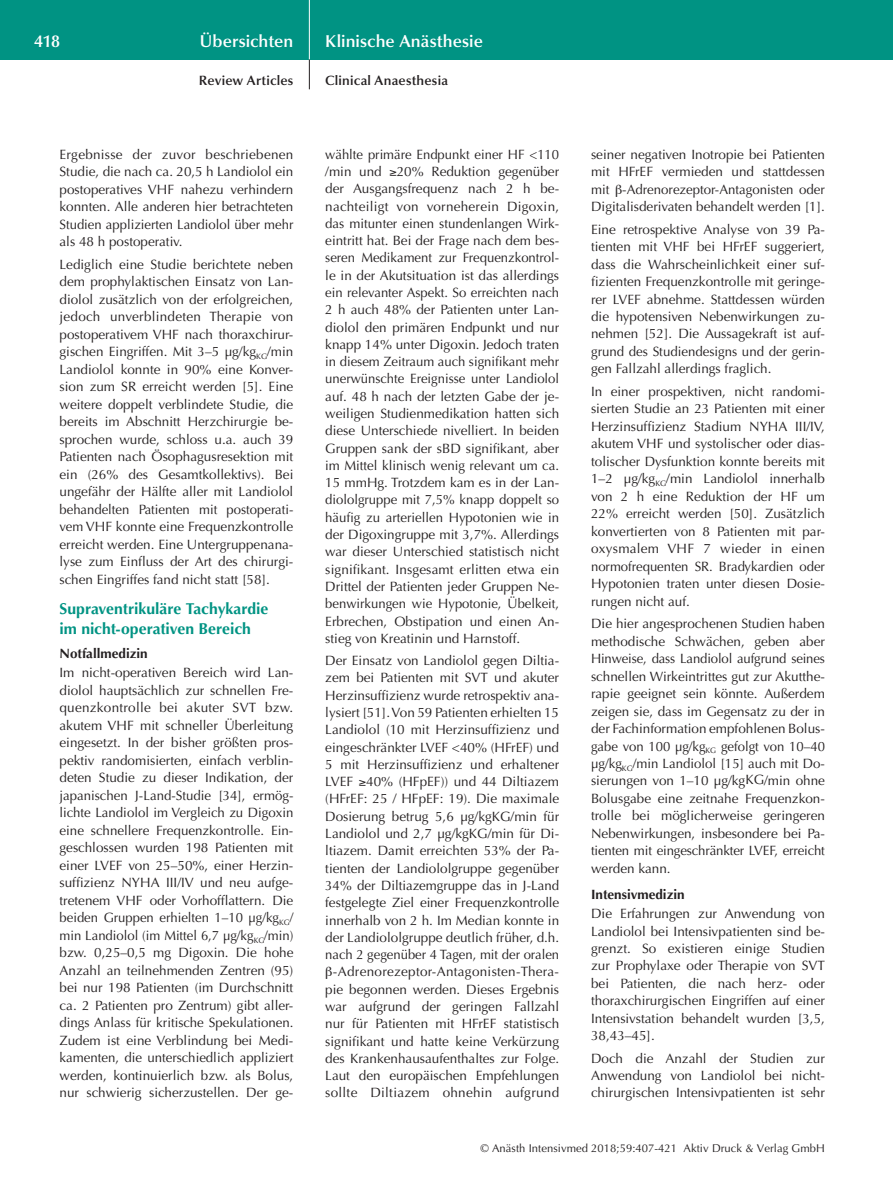
<style>
.page{position:relative;width:893px;height:1191px;background:#fff}
.page>*{position:absolute;margin:0;border:0;box-sizing:border-box;transform-origin:0 0}
.t1{font:600 17.25px "Optima";letter-spacing:.005em;color:#fff}
.t2{font:700 15.75px/19.8px "Optima";color:#009383}
.t3{font:13.5px/17.2px "Optima";color:#231f20;text-align:justify}
.t4{font:600 13.5px "Optima";letter-spacing:.015em;color:#231f20}
.t5{font:700 13.5px "Optima";color:#231f20}
.t6{font:11.25px "Optima";letter-spacing:.005em;color:#231f20}
</style>
<div class="page">
<div style="left:0;top:0;width:893px;height:60px;background:#009383"></div>
<hr style="left:309px;top:0;width:1px;height:60px;background:#fff">
<svg style="left:309px;top:60px;width:1px;height:29px"></svg>
<p class="t1" style="left:34px;top:31px;width:28px">418</p>
<p class="t1" style="left:200px;top:31px;width:95px">Übersichten</p>
<p class="t4" style="left:199px;top:73px;width:96px">Review Articles</p>
<p class="t3" style="left:60px;top:146px;width:235px">Ergebnisse der zuvor beschriebenen Studie, die nach ca. 20,5 h Landiolol ein postoperatives VHF nahezu verhindern konnten. Alle anderen hier betrachteten Studien applizierten Landiolol über mehr als 48 h postoperativ.</p>
<p class="t3" style="left:60px;top:256px;width:235px;text-align:left">Lediglich eine Studie berichtete neben dem prophylaktischen Einsatz von Lan&shy;diolol zusätzlich von der erfolgreichen, jedoch unverblindeten Therapie von postoperativem VHF nach thoraxchirur&shy;gischen Eingriffen. Mit 3–5 μg/kg<sub>KG</sub>/min Landiolol konnte in 90% eine Konver-‑ sion zum SR erreicht werden [5]. Eine weitere doppelt verblindete Studie, die bereits im Abschnitt Herzchirurgie be&shy;sprochen wurde, schloss u.a. auch 39<br>Patienten nach Ösophagusresektion mit ein (26% des Gesamtkollektivs). Bei ungefähr der Hälfte aller mit Landiolol behandelten Patienten mit postoperati&shy;vem VHF konnte eine Frequenzkontrolle erreicht werden. Eine Untergruppenana&shy;lyse zum Einfluss der Art des chirurgi&shy;schen Eingriffes fand nicht statt [58].</p>
<p class="t2" style="left:60px;top:599px;width:210px">Supraventrikuläre Tachykardie im nicht-operativen Bereich</p>
<p class="t5" style="left:60px;top:645px;width:90px">Notfallmedizin</p>
<p class="t3" style="left:60px;top:664px;width:235px">Im nicht-operativen Bereich wird Lan&shy;diolol hauptsächlich zur schnellen Fre&shy;quenzkontrolle bei akuter SVT bzw. akutem VHF mit schneller Überleitung eingesetzt. In der bisher größten pros&shy;pektiv randomisierten, einfach verblin&shy;deten Studie zu dieser Indikation, der japanischen J-Land-Studie [34], ermög&shy;lichte Landiolol im Vergleich zu Digoxin eine schnellere Frequenzkontrolle. Ein&shy;geschlossen wurden 198 Patienten mit einer LVEF von 25–50%, einer Herzin&shy;suffizienz NYHA III/IV und neu aufge&shy;tretenem VHF oder Vorhofflattern. Die beiden Gruppen erhielten 1–10 μg/kg<sub>KG</sub>/ min Landiolol (im Mittel 6,7 μg/kg<sub>KG</sub>/min) bzw. 0,25–0,5 mg Digoxin. Die hohe Anzahl an teilnehmenden Zentren (95) bei nur 198 Patienten (im Durchschnitt ca. 2 Patienten pro Zentrum) gibt aller&shy;dings Anlass für kritische Spekulationen.<br>Zudem ist eine Verblindung bei Medi&shy;kamenten, die unterschiedlich appliziert werden, kontinuierlich bzw. als Bolus, nur schwierig sicherzustellen. Der ge-</p>
<p class="t1" style="left:325px;top:31px;width:159px">Klinische Anästhesie</p>
<p class="t4" style="left:325px;top:73px;width:124px">Clinical Anaesthesia</p>
<p class="t3" style="left:325px;top:146px;width:235px">wählte primäre Endpunkt einer HF &lt;110 /min und ≥20% Reduktion gegenüber der Ausgangsfrequenz nach 2 h be&shy;nachteiligt von vorneherein Digoxin, das mitunter einen stundenlangen Wirk&shy;eintritt hat. Bei der Frage nach dem bes&shy;seren Medikament zur Frequenzkontrol&shy;le in der Akutsituation ist das allerdings ein relevanter Aspekt. So erreichten nach 2 h auch 48% der Patienten unter Lan&shy;diolol den primären Endpunkt und nur knapp 14% unter Digoxin. Jedoch traten in diesem Zeitraum auch signifikant mehr unerwünschte Ereignisse unter Landiolol auf. 48 h nach der letzten Gabe der je&shy;weiligen Studienmedikation hatten sich diese Unterschiede nivelliert. In beiden Gruppen sank der sBD signifikant, aber im Mittel klinisch wenig relevant um ca.<br>15 mmHg. Trotzdem kam es in der Lan&shy;diololgruppe mit 7,5% knapp doppelt so häufig zu arteriellen Hypotonien wie in der Digoxingruppe mit 3,7%. Allerdings war dieser Unterschied statistisch nicht signifikant. Insgesamt erlitten etwa ein Drittel der Patienten jeder Gruppen Ne&shy;benwirkungen wie Hypotonie, Übelkeit, Erbrechen, Obstipation und einen An&shy;stieg von Kreatinin und Harnstoff.</p>
<p class="t3" style="left:325px;top:652px;width:235px;text-align:center">Der Einsatz von Landiolol gegen Diltia&shy;zem bei Patienten mit SVT und akuter Herzinsuffizienz wurde retrospektiv ana&shy;lysiert [51]. Von 59 Patienten erhielten 15<br>Landiolol (10 mit Herzinsuffizienz und eingeschränkter LVEF &lt;40% (HFrEF) und 5 mit Herzinsuffizienz und erhaltener LVEF ≥40% (HFpEF)) und 44 Diltiazem (HFrEF: 25 / HFpEF: 19). Die maximale Dosierung betrug 5,6 μg/kgKG/min für Landiolol und 2,7 μg/kgKG/min für Di&shy;ltiazem. Damit erreichten 53% der Pa&shy;tienten der Landiololgruppe gegenüber 34% der Diltiazemgruppe das in J-Land festgelegte Ziel einer Frequenzkontrolle innerhalb von 2 h. Im Median konnte in der Landiololgruppe deutlich früher, d.h. nach 2 gegenüber 4 Tagen, mit der oralen -Adrenorezeptor-Antagonisten-Thera&shy;pie begonnen werden. Dieses Ergebnis war aufgrund der geringen Fallzahl nur für Patienten mit HFrEF statistisch signifikant und hatte keine Verkürzung des Krankenhausaufenthaltes zur Folge.<br>Laut den europäischen Empfehlungen sollte Diltiazem ohnehin aufgrund</p>
<p class="t3" style="left:591px;top:146px;width:235px">seiner negativen Inotropie bei Patienten mit HFrEF vermieden und stattdessen mit -Adrenorezeptor-Antagonisten oder Digitalisderivaten behandelt werden [1].</p>
<p class="t3" style="left:591px;top:221px;width:235px">Eine retrospektive Analyse von 39 Pa&shy;tienten mit VHF bei HFrEF suggeriert, dass die Wahrscheinlichkeit einer suf&shy;fizienten Frequenzkontrolle mit geringe&shy;rer LVEF abnehme. Stattdessen würden die hypotensiven Nebenwirkungen zu&shy;nehmen [52]. Die Aussagekraft ist auf&shy;grund des Studiendesigns und der gerin&shy;gen Fallzahl allerdings fraglich.</p>
<p class="t3" style="left:591px;top:383px;width:235px">In einer prospektiven, nicht randomi&shy;sierten Studie an 23 Patienten mit einer Herzinsuffizienz Stadium NYHA III/IV, akutem VHF und systolischer oder dias&shy;tolischer Dysfunktion konnte bereits mit 1–2 μg/kg<sub>KG</sub>/min Landiolol innerhalb von 2 h eine Reduktion der HF um 22% erreicht werden [50]. Zusätzlich konvertierten von 8 Patienten mit par&shy;oxysmalem VHF 7 wieder in einen normofrequenten SR. Bradykardien oder Hypotonien traten unter diesen Dosie&shy;rungen nicht auf.</p>
<p class="t3" style="left:591px;top:615px;width:235px;text-align:left">Die hier angesprochenen Studien haben methodische Schwächen, geben aber Hinweise, dass Landiolol aufgrund seines schnellen Wirkeintrittes gut zur Akutthe&shy;rapie geeignet sein könnte. Außerdem zeigen sie, dass im Gegensatz zu der in der Fachinformation empfohlenen Bolus-‑ gabe von 100 μg/kg<sub>KG</sub> gefolgt von 10–40 μg/kg<sub>KG</sub>/min Landiolol [15] auch mit Do&shy;sierungen von 1–10 μg/kgKG/min ohne Bolusgabe eine zeitnahe Frequenzkon&shy;trolle bei möglicherweise geringeren Nebenwirkungen, insbesondere bei Pa&shy;tienten mit eingeschränkter LVEF, erreicht werden kann.</p>
<p class="t5" style="left:591px;top:886px;width:95px">Intensivmedizin</p>
<p class="t3" style="left:591px;top:905px;width:235px;text-align:left">Die Erfahrungen zur Anwendung von Landiolol bei Intensivpatienten sind be-‑ grenzt. So existieren einige Studien zur Prophylaxe oder Therapie von SVT bei Patienten, die nach herz- oder thoraxchirurgischen Eingriffen auf einer Intensivstation behandelt wurden [3,5, 38,43–45].</p>
<p class="t3" style="left:591px;top:1049px;width:235px">Doch die Anzahl der Studien zur Anwendung von Landiolol bei nicht&shy;chirurgischen Intensivpatienten ist sehr</p>
<p class="t6" style="left:480px;top:1142px;width:346px">© Anästh Intensivmed 2018;59:407-421 Aktiv Druck &amp; Verlag GmbH</p>
</div>
